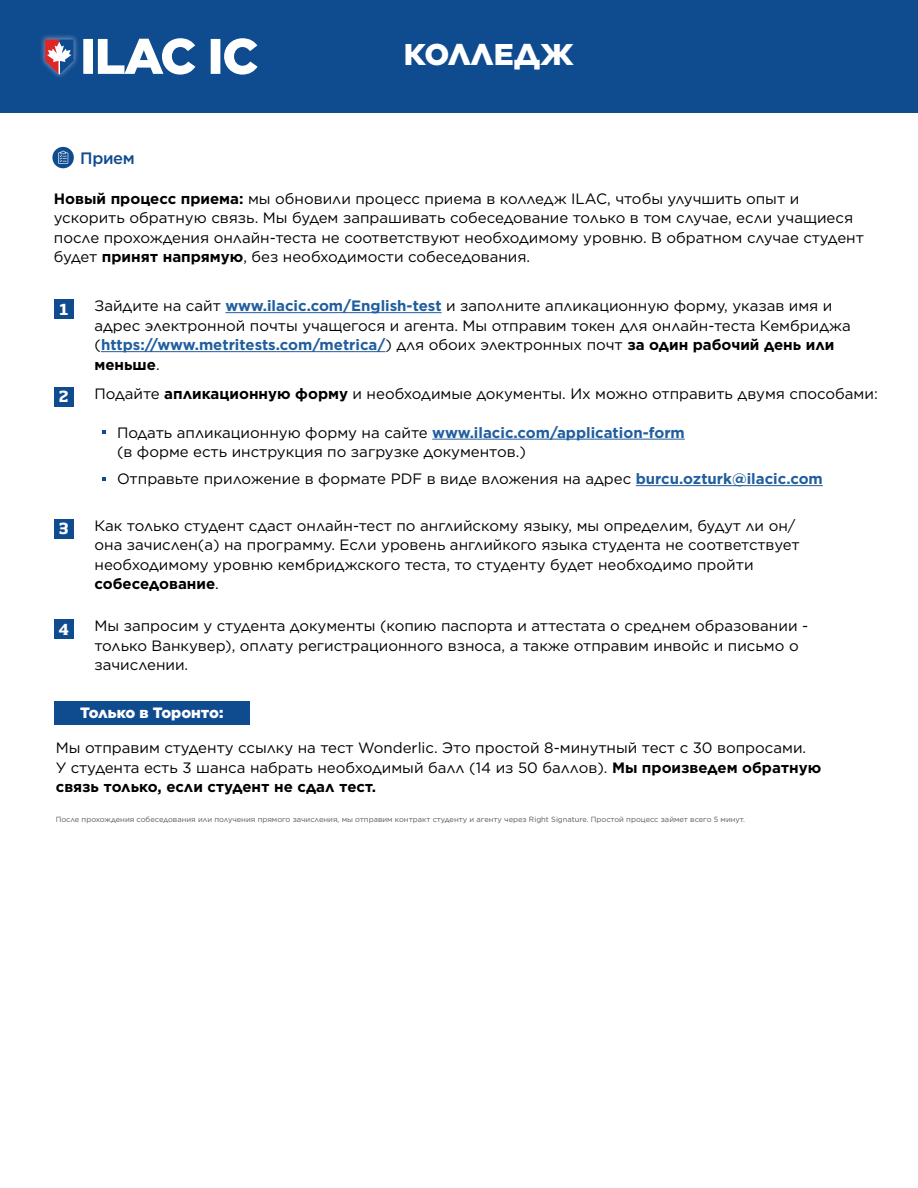
<style>
.page{position:relative;width:918px;height:1188px;background:#fff}
.page>*{position:absolute;margin:0;border:0;box-sizing:border-box;transform-origin:0 0}
.t1{font:900 30px "Gotham";letter-spacing:-.01em;color:#fff}
.t2{font:500 16.5px "Gotham";letter-spacing:-.02em;color:#0f4b8f}
.t3{font:15px/19.5px "Gotham";color:#000}
.t4{font:900 15px "Gotham";color:#fff}
.t5{font:700 15px "Soho Std";color:#fff}
.t6{font:7.5px "Gotham";color:#58595b}
.s1{font-weight:700}
.s2{font-weight:700;color:#215e9e}
</style>
<div class="page">
<div style="left:0;top:0;width:918px;height:112px;background:#0f4b8f"></div>
<div style="left:39px;top:33px;width:41px;height:47px;background:#fff;opacity:.47"></div>
<svg style="left:45px;top:39px;width:29px;height:36px"></svg>
<svg style="left:83px;top:38px;width:175px;height:37px"></svg>
<svg style="left:52px;top:147px;width:22px;height:21px"></svg>
<svg style="left:58px;top:151px;width:10px;height:13px"></svg>
<hr style="left:225px;top:312px;width:217px;height:1px;background:#215e9e">
<hr style="left:101px;top:351px;width:284px;height:1px;background:#215e9e">
<hr style="left:432px;top:439px;width:253px;height:1px;background:#215e9e">
<hr style="left:636px;top:485px;width:187px;height:1px;background:#215e9e">
<div style="left:54px;top:299px;width:20px;height:20px;background:#0f4b8f"></div>
<div style="left:54px;top:519px;width:20px;height:20px;background:#0f4b8f"></div>
<div style="left:54px;top:619px;width:20px;height:20px;background:#0f4b8f"></div>
<div style="left:54px;top:701px;width:196px;height:23px;background:#0f4b8f"></div>
<div style="left:54px;top:387px;width:20px;height:20px;background:#0f4b8f"></div>
<svg style="left:102px;top:430px;width:4px;height:4px"></svg>
<svg style="left:102px;top:477px;width:4px;height:4px"></svg>
<h1 class="t1" style="left:404px;top:34px;width:171px">КОЛЛЕДЖ</h1>
<p class="t2" style="left:80px;top:148px;width:56px">Прием</p>
<p class="t3" style="left:54px;top:189px;width:812px"><span class="s1">Новый процесс приема:</span> мы обновили процесс приема в колледж ILAC, чтобы улучшить опыт и ускорить обратную связь. Мы будем запрашивать собеседование только в том случае, если учащиеся после прохождения онлайн-теста не соответствуют необходимому уровню. В обратном случае студент будет <span class="s1">принят напрямую</span>, без необходимости собеседования.</p>
<p class="t3" style="left:94px;top:296px;width:758px">Зайдите на сайт <span class="s2">www.ilacic.com/English-test</span> и заполните апликационную форму, указав имя и адрес электронной почты учащегося и агентa. Мы отправим токен для онлайн-теста Кембриджа (<span class="s2">https://www.metritests.com/metrica/</span>) для обоих электронных почт <span class="s1">за один рабочий день или меньше</span>.</p>
<p class="t5" style="left:59px;top:299px;width:11px">1</p>
<p class="t5" style="left:59px;top:387px;width:11px">2</p>
<p class="t5" style="left:59px;top:519px;width:11px">3</p>
<p class="t5" style="left:59px;top:620px;width:12px">4</p>
<p class="t3" style="left:94px;top:383px;width:785px">Подайте <span class="s1">апликационную форму</span> и необходимые документы. Их можно отправить двумя способами:</p>
<p class="t3" style="left:117px;top:422px;width:569px">Подать апликационную форму на сайте <span class="s2">www.ilacic.com/application-form </span>(в форме есть инструкция по загрузке документов.)</p>
<p class="t3" style="left:117px;top:469px;width:707px">Отправьте приложение в формате PDF в виде вложения на адрес <span class="s2">burcu.ozturk@ilacic.com</span></p>
<p class="t3" style="left:94px;top:515px;width:707px">Как только студент сдаст онлайн-тест по английскому языку, мы определим, будут ли он/ она зачислен(а) на программу. Если уровень английкого языка студента не соответствует необходимому уровню кембриджского теста, то студенту будет необходимо пройти <span class="s1">собеседование</span>.</p>
<p class="t3" style="left:94px;top:616px;width:715px">Мы запросим у студента документы (копию паспорта и аттестата о среднем образовании - только Ванкувер), оплату регистрационного взноса, а также отправим инвойс и письмо о зачислении.</p>
<p class="t4" style="left:80px;top:702px;width:145px">Только в Торонто:</p>
<p class="t3" style="left:56px;top:738px;width:767px">Мы отправим студенту ссылку на тест Wonderlic. Это простой 8-минутный тест с 30 вопросами.<br>У студента есть 3 шанса набрать необходимый балл (14 из 50 баллов). <span class="s1">Мы произведем обратную связь только, если студент не сдал тест.</span></p>
<p class="t6" style="left:56px;top:815px;width:691px">После прохождения собеседования или получения прямого зачисления, мы отправим контракт студенту и агенту через Right Signature. Простой процесс займет всего 5 минут.</p>
</div>
